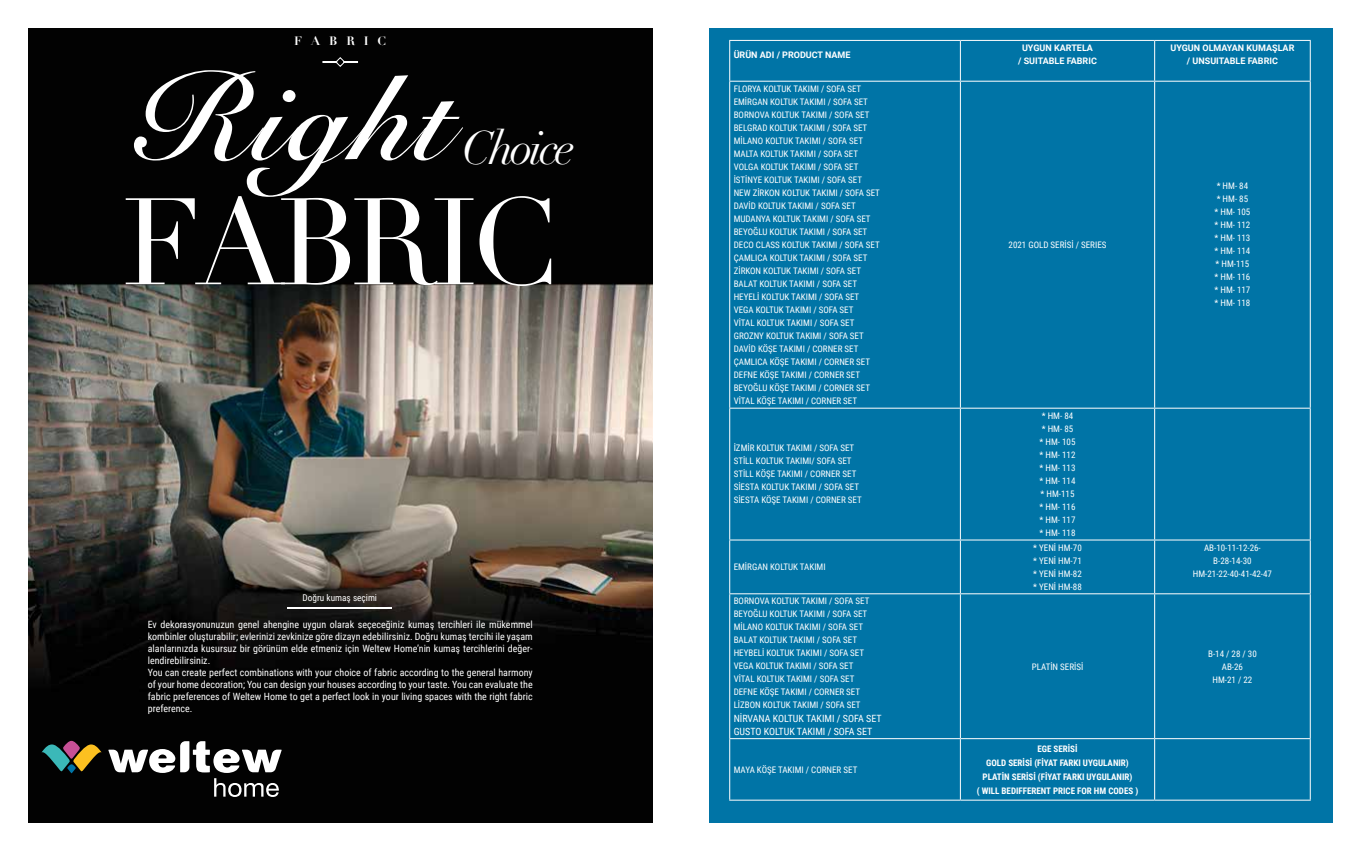
<style>
.page{position:relative;width:1361px;height:851px;background:#fff}
.page>*{position:absolute;margin:0;border:0;box-sizing:border-box;transform-origin:0 0}
.t1{font:120.6px "Didot";letter-spacing:-.06em;color:#fff}
.t2{font:120.6px "Snell Roundhand Bold Script";letter-spacing:.03em;color:#fff}
.t3{font:italic 46.4px "Didot LT Pro";letter-spacing:-.07em;color:#fff}
.t4{font:700 12px "Didot LT Pro";color:#fff}
.t5{font:10px/12px "Roboto Condensed";color:#fff}
.t6{font:9.3px "Roboto Condensed";color:#fff}
.t7{font:9px/13px "Roboto Condensed";color:#fff}
.t8{font:700 9px/14px "Roboto Condensed";color:#fff;text-align:center}
.t9{font:700 9px/13px "Roboto";color:#fff;text-align:center}
</style>
<div class="page">
<img style="left:28px;top:28px;width:624px;height:794px">
<svg style="left:214px;top:778px;width:65px;height:18px"></svg>
<svg style="left:41px;top:740px;width:61px;height:33px;background:#4b4e39"></svg>
<svg style="left:108px;top:741px;width:174px;height:31px"></svg>
<svg style="left:322px;top:56px;width:36px;height:12px"></svg>
<hr style="left:288px;top:607px;width:104px;height:1px;background:#fff">
<div style="left:709px;top:28px;width:624px;height:794px;background:#0074a6"></div>
<hr style="left:729px;top:40px;width:231px;height:1px;background:#fff">
<hr style="left:729px;top:41px;width:1px;height:40px;background:#fff">
<hr style="left:960px;top:40px;width:194px;height:1px;background:#fff">
<hr style="left:960px;top:41px;width:1px;height:40px;background:#fff">
<hr style="left:1154px;top:40px;width:156px;height:1px;background:#fff">
<hr style="left:1154px;top:41px;width:1px;height:40px;background:#fff">
<hr style="left:1309px;top:41px;width:1px;height:40px;background:#fff">
<hr style="left:729px;top:81px;width:231px;height:1px;background:#fff">
<hr style="left:729px;top:82px;width:1px;height:325px;background:#fff">
<hr style="left:960px;top:81px;width:194px;height:1px;background:#fff">
<hr style="left:960px;top:82px;width:1px;height:325px;background:#fff">
<hr style="left:1154px;top:81px;width:156px;height:1px;background:#fff">
<hr style="left:1154px;top:82px;width:1px;height:325px;background:#fff">
<hr style="left:1309px;top:82px;width:1px;height:325px;background:#fff">
<hr style="left:729px;top:407px;width:231px;height:1px;background:#fff">
<hr style="left:729px;top:408px;width:1px;height:131px;background:#fff">
<hr style="left:960px;top:407px;width:194px;height:1px;background:#fff">
<hr style="left:960px;top:408px;width:1px;height:131px;background:#fff">
<hr style="left:1154px;top:407px;width:156px;height:1px;background:#fff">
<hr style="left:1154px;top:408px;width:1px;height:131px;background:#fff">
<hr style="left:1309px;top:408px;width:1px;height:131px;background:#fff">
<hr style="left:729px;top:539px;width:231px;height:1px;background:#fff">
<hr style="left:729px;top:540px;width:1px;height:53px;background:#fff">
<hr style="left:960px;top:539px;width:194px;height:1px;background:#fff">
<hr style="left:960px;top:540px;width:1px;height:53px;background:#fff">
<hr style="left:1154px;top:539px;width:156px;height:1px;background:#fff">
<hr style="left:1154px;top:540px;width:1px;height:53px;background:#fff">
<hr style="left:1309px;top:540px;width:1px;height:53px;background:#fff">
<hr style="left:729px;top:593px;width:231px;height:1px;background:#fff">
<hr style="left:729px;top:594px;width:1px;height:144px;background:#fff">
<hr style="left:960px;top:593px;width:194px;height:1px;background:#fff">
<hr style="left:960px;top:594px;width:1px;height:144px;background:#fff">
<hr style="left:1154px;top:593px;width:156px;height:1px;background:#fff">
<hr style="left:1154px;top:594px;width:1px;height:144px;background:#fff">
<hr style="left:1309px;top:594px;width:1px;height:144px;background:#fff">
<hr style="left:729px;top:738px;width:231px;height:1px;background:#fff">
<hr style="left:729px;top:739px;width:1px;height:60px;background:#fff">
<hr style="left:960px;top:738px;width:194px;height:1px;background:#fff">
<hr style="left:960px;top:739px;width:1px;height:60px;background:#fff">
<hr style="left:1154px;top:738px;width:156px;height:1px;background:#fff">
<hr style="left:1154px;top:739px;width:1px;height:60px;background:#fff">
<hr style="left:1309px;top:739px;width:1px;height:60px;background:#fff">
<hr style="left:729px;top:799px;width:231px;height:1px;background:#fff">
<hr style="left:960px;top:799px;width:194px;height:1px;background:#fff">
<hr style="left:1154px;top:799px;width:156px;height:1px;background:#fff">
<h3 class="t4" style="left:294px;top:33px;width:94px">F A B R I C</h3>
<h1 class="t2" style="left:140px;top:46px;width:311px">Right</h1>
<h2 class="t3" style="left:462px;top:118px;width:114px">Choice</h2>
<h1 class="t1" style="left:122px;top:170px;width:437px">FABRIC</h1>
<p class="t6" style="left:303px;top:591px;width:76px">Doğru kumaş seçimi</p>
<p class="t5" style="left:148px;top:618px;width:386px">Ev dekorasyonunuzun genel ahengine uygun olarak seçeceğiniz kumaş tercihleri ile mükemmel kombinler oluşturabilir; evlerinizi zevkinize göre dizayn edebilirsiniz. Doğru kumaş tercihi ile yaşam alanlarınızda kusursuz bir görünüm elde etmeniz için Weltew Home’nin kumaş tercihlerini değer&shy;lendirebilirsiniz.<br>You can create perfect combinations with your choice of fabric according to the general harmony of your home decoration; You can design your houses according to your taste. You can evaluate the fabric preferences of Weltew Home to get a perfect look in your living spaces with the right fabric preference.</p>
<p class="t9" style="left:734px;top:48px;width:118px">ÜRÜN ADI / PRODUCT NAME</p>
<p class="t9" style="left:1018px;top:41px;width:80px">UYGUN KARTELA<br>/ SUITABLE FABRIC</p>
<p class="t9" style="left:1170px;top:41px;width:125px">UYGUN OLMAYAN KUMAŞLAR / UNSUITABLE FABRIC</p>
<p class="t7" style="left:734px;top:82px;width:148px">FLORYA KOLTUK TAKIMI / SOFA SET<br>EMİRGAN KOLTUK TAKIMI / SOFA SET<br>BORNOVA KOLTUK TAKIMI / SOFA SET<br>BELGRAD KOLTUK TAKIMI / SOFA SET<br>MİLANO KOLTUK TAKIMI / SOFA SET<br>MALTA KOLTUK TAKIMI / SOFA SET<br>VOLGA KOLTUK TAKIMI / SOFA SET<br>İSTİNYE KOLTUK TAKIMI / SOFA SET<br>NEW ZİRKON KOLTUK TAKIMI / SOFA SET<br>DAVİD KOLTUK TAKIMI / SOFA SET<br>MUDANYA KOLTUK TAKIMI / SOFA SET<br>BEYOĞLU KOLTUK TAKIMI / SOFA SET<br>DECO CLASS KOLTUK TAKIMI / SOFA SET<br>ÇAMLICA KOLTUK TAKIMI / SOFA SET<br>ZİRKON KOLTUK TAKIMI / SOFA SET<br>BALAT KOLTUK TAKIMI / SOFA SET<br>HEYELİ KOLTUK TAKIMI / SOFA SET<br>VEGA KOLTUK TAKIMI / SOFA SET<br>VİTAL KOLTUK TAKIMI / SOFA SET<br>GROZNY KOLTUK TAKIMI / SOFA SET<br>DAVİD KÖŞE TAKIMI / CORNER SET<br>ÇAMLICA KÖŞE TAKIMI / CORNER SET<br>DEFNE KÖŞE TAKIMI / CORNER SET<br>BEYOĞLU KÖŞE TAKIMI / CORNER SET<br>VİTAL KÖŞE TAKIMI / CORNER SET</p>
<p class="t7" style="left:1214px;top:179px;width:37px">* HM- 84 * HM- 85 * HM- 105 * HM- 112 * HM- 113 * HM- 114 * HM-115 * HM- 116 * HM- 117 * HM- 118</p>
<p class="t7" style="left:1008px;top:238px;width:99px">2021 GOLD SERİSİ / SERIES</p>
<p class="t7" style="left:734px;top:441px;width:130px">İZMİR KOLTUK TAKIMI / SOFA SET<br>STİLL KOLTUK TAKIMI/ SOFA SET<br>STİLL KÖŞE TAKIMI / CORNER SET<br>SİESTA KOLTUK TAKIMI / SOFA SET<br>SİESTA KÖŞE TAKIMI / CORNER SET</p>
<p class="t7" style="left:734px;top:560px;width:93px">EMİRGAN KOLTUK TAKIMI</p>
<p class="t7" style="left:734px;top:594px;width:137px">BORNOVA KOLTUK TAKIMI / SOFA SET<br>BEYOĞLU KOLTUK TAKIMI / SOFA SET<br>MİLANO KOLTUK TAKIMI / SOFA SET<br>BALAT KOLTUK TAKIMI / SOFA SET<br>HEYBELİ KOLTUK TAKIMI / SOFA SET<br>VEGA KOLTUK TAKIMI / SOFA SET<br>VİTAL KOLTUK TAKIMI / SOFA SET<br>DEFNE KÖŞE TAKIMI / CORNER SET<br>LİZBON KOLTUK TAKIMI / SOFA SET</p>
<p class="t5" style="left:734px;top:711px;width:149px;line-height:13px">NİRVANA KOLTUK TAKIMI / SOFA SET<br>GUSTO KOLTUK TAKIMI / SOFA SET</p>
<p class="t7" style="left:734px;top:762px;width:125px">MAYA KÖŞE TAKIMI / CORNER SET</p>
<p class="t7" style="left:1039px;top:408px;width:37px">* HM- 84 * HM- 85 * HM- 105 * HM- 112 * HM- 113 * HM- 114 * HM-115 * HM- 116 * HM- 117 * HM- 118</p>
<p class="t7" style="left:1033px;top:540px;width:50px;text-align:justify">* YENİ HM-70 * YENİ HM-71 * YENİ HM-82 * YENİ HM-88</p>
<p class="t7" style="left:1193px;top:540px;width:81px;text-align:center">AB-10-11-12-26-<br>B-28-14-30<br>HM-21-22-40-41-42-47</p>
<p class="t7" style="left:1031px;top:659px;width:53px">PLATİN SERİSİ</p>
<p class="t7" style="left:1208px;top:646px;width:50px;text-align:center">B-14 / 28 / 30<br>AB-26<br>HM-21 / 22</p>
<p class="t8" style="left:976px;top:741px;width:163px">EGE SERİSİ<br>GOLD SERİSİ (FİYAT FARKI UYGULANIR)<br>PLATİN SERİSİ (FİYAT FARKI UYGULANIR)<br>( WILL BEDIFFERENT PRICE FOR HM CODES )</p>
</div>
